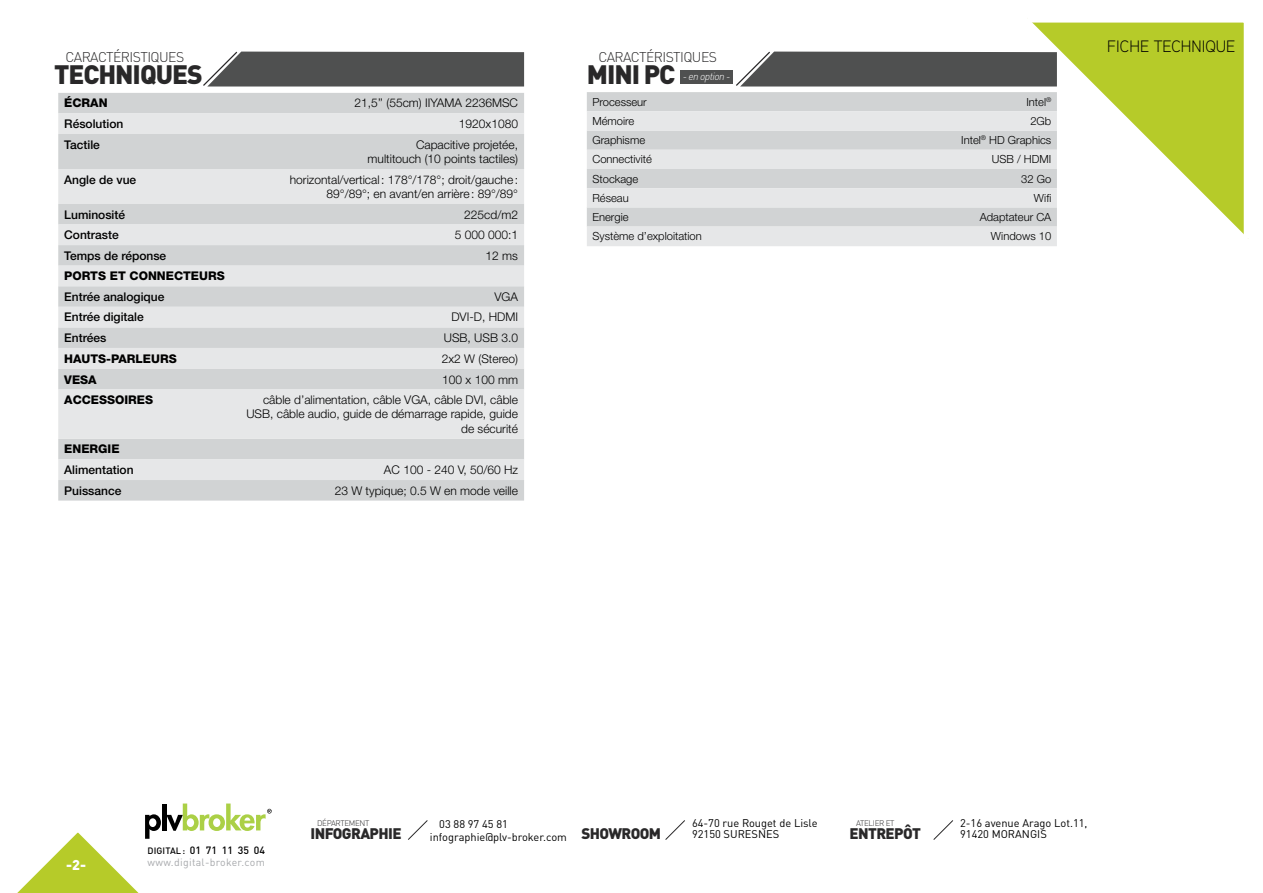
<style>
.page{position:relative;width:1263px;height:893px;background:#fff}
.page>*{position:absolute;margin:0;border:0;box-sizing:border-box;transform-origin:0 0}
.t1{font:900 26.4px "DIN Pro";letter-spacing:-.04em;color:#292829}
.t2{font:300 16.5px "Aaux Pro";color:#000}
.t3{font:900 15.15px "DIN Pro";letter-spacing:-.04em;color:#292829}
.t4{font:900 14.1px "DIN Pro";color:#fff}
.t5{font:300 13.95px "DIN Pro";letter-spacing:-.04em;color:#292829}
.t6{font:300 12px/14.4px "Helvetica Neue LT Pro";color:#000;text-align:right}
.t7{font:500 12px "Helvetica Neue LT Pro";color:#000}
.t8{font:800 12px "Helvetica Neue LT Pro";color:#000}
.t9{font:300 11.25px "Helvetica Neue LT Pro";color:#000}
.t10{font:11.1px/11.6px "DIN Pro";color:#000}
.t11{font:10.5px/12.6px "DIN Pro";letter-spacing:.03em;color:#a7a9ac}
.t12{font:italic 300 10.5px "DIN Pro";letter-spacing:-.05em;color:#fff}
.t13{font:300 8.1px "DIN Pro";letter-spacing:-.04em;color:#292829}
.s1{font-weight:500;font-size:9.15px;color:#000}
.s2{font-weight:500;color:#000}
</style>
<div class="page">
<svg style="left:1032px;top:22px;width:217px;height:217px;fill:#b6cb29"></svg>
<svg style="left:17px;top:803px;width:255px;height:90px"></svg>
<svg style="left:408px;top:820px;width:20px;height:20px"></svg>
<svg style="left:665px;top:820px;width:20px;height:20px"></svg>
<svg style="left:933px;top:820px;width:21px;height:20px"></svg>
<svg style="left:203px;top:51px;width:321px;height:36px;background:#5f6060"></svg>
<div style="left:58px;top:93px;width:466px;height:408px;background:#d1d3d4"></div>
<svg style="left:58px;top:113px;width:466px;height:367px;background:#dddedf"></svg>
<svg style="left:736px;top:50px;width:321px;height:37px;background:#636464"></svg>
<div style="left:587px;top:92px;width:470px;height:19px;background:#d1d3d4"></div>
<svg style="left:587px;top:111px;width:470px;height:135px;background:#dddedf"></svg>
<div style="left:680px;top:70px;width:53px;height:14px;background:#4f5050"></div>
<p class="t5" style="left:66px;top:46px;width:120px">CARACTÉRISTIQUES</p>
<h1 class="t1" style="left:54px;top:52px;width:150px">TECHNIQUES</h1>
<p class="t8" style="left:64px;top:96px;width:45px">ÉCRAN</p>
<p class="t6" style="left:354px;top:96px;width:165px">21,5’’ (55cm) IIYAMA 2236MSC</p>
<p class="t7" style="left:64px;top:117px;width:61px">Résolution</p>
<p class="t6" style="left:459px;top:116px;width:61px">1920x1080</p>
<p class="t7" style="left:64px;top:137px;width:37px">Tactile</p>
<p class="t6" style="left:368px;top:137px;width:152px">Capacitive projetée, multitouch (10 points tactiles)</p>
<p class="t7" style="left:64px;top:172px;width:74px">Angle de vue</p>
<p class="t6" style="left:290px;top:172px;width:230px">horizontal/vertical: 178°/178°; droit/gauche:<br>89°/89°; en avant/en arrière: 89°/89°</p>
<p class="t7" style="left:64px;top:207px;width:62px">Luminosité</p>
<p class="t6" style="left:464px;top:207px;width:55px">225cd/m2</p>
<p class="t7" style="left:64px;top:228px;width:56px">Contraste</p>
<p class="t6" style="left:455px;top:227px;width:65px">5 000 000:1</p>
<p class="t7" style="left:64px;top:248px;width:104px">Temps de réponse</p>
<p class="t6" style="left:486px;top:248px;width:34px">12 ms</p>
<p class="t8" style="left:64px;top:269px;width:162px">PORTS ET CONNECTEURS</p>
<p class="t7" style="left:64px;top:289px;width:102px">Entrée analogique</p>
<p class="t6" style="left:494px;top:289px;width:25px">VGA</p>
<p class="t7" style="left:64px;top:310px;width:81px">Entrée digitale</p>
<p class="t6" style="left:451px;top:310px;width:68px">DVI-D, HDMI</p>
<p class="t7" style="left:64px;top:330px;width:44px">Entrées</p>
<p class="t6" style="left:444px;top:330px;width:76px">USB, USB 3.0</p>
<p class="t8" style="left:64px;top:351px;width:114px">HAUTS-PARLEURS</p>
<p class="t6" style="left:442px;top:351px;width:78px">2x2 W (Stereo)</p>
<p class="t8" style="left:64px;top:372px;width:34px">VESA</p>
<p class="t6" style="left:442px;top:372px;width:77px">100 x 100 mm</p>
<p class="t8" style="left:64px;top:393px;width:90px">ACCESSOIRES</p>
<p class="t6" style="left:246px;top:392px;width:273px">câble d’alimentation, câble VGA, câble DVI, câble<br>USB, câble audio, guide de démarrage rapide, guide de sécurité</p>
<p class="t8" style="left:64px;top:442px;width:57px">ENERGIE</p>
<p class="t7" style="left:64px;top:463px;width:71px">Alimentation</p>
<p class="t6" style="left:384px;top:462px;width:136px">AC 100 - 240 V, 50/60 Hz</p>
<p class="t7" style="left:64px;top:483px;width:59px">Puissance</p>
<p class="t6" style="left:335px;top:483px;width:185px">23 W typique; 0.5 W en mode veille</p>
<p class="t5" style="left:598px;top:46px;width:120px">CARACTÉRISTIQUES</p>
<h1 class="t1" style="left:587px;top:52px;width:90px">MINI PC</h1>
<p class="t9" style="left:592px;top:95px;width:56px">Processeur</p>
<p class="t9" style="left:1026px;top:95px;width:26px">Intel<sup>®</sup></p>
<p class="t9" style="left:592px;top:114px;width:43px">Mémoire</p>
<p class="t9" style="left:1030px;top:114px;width:22px">2Gb</p>
<p class="t9" style="left:592px;top:133px;width:54px">Graphisme</p>
<p class="t9" style="left:961px;top:133px;width:92px">Intel<sup>®</sup> HD Graphics</p>
<p class="t9" style="left:592px;top:152px;width:61px">Connectivité</p>
<p class="t9" style="left:992px;top:152px;width:61px">USB / HDMI</p>
<p class="t9" style="left:592px;top:172px;width:47px">Stockage</p>
<p class="t9" style="left:1021px;top:172px;width:32px">32 Go</p>
<p class="t9" style="left:592px;top:191px;width:38px">Réseau</p>
<p class="t9" style="left:1034px;top:191px;width:19px">Wifi</p>
<p class="t9" style="left:592px;top:210px;width:38px">Energie</p>
<p class="t9" style="left:980px;top:210px;width:73px">Adaptateur CA</p>
<p class="t9" style="left:592px;top:229px;width:111px">Système d’exploitation</p>
<p class="t9" style="left:991px;top:229px;width:62px">Windows 10</p>
<p class="t12" style="left:683px;top:68px;width:49px">- en option -</p>
<h2 class="t2" style="left:1107px;top:35px;width:130px">FICHE TECHNIQUE</h2>
<p class="t4" style="left:66px;top:852px;width:21px">-2-</p>
<p class="t11" style="left:147px;top:843px;width:119px"><span class="s1">DIGITAL:</span> <span class="s2">01 71 11 35 04 </span>www.digital-broker.com</p>
<p class="t13" style="left:317px;top:817px;width:54px">DÉPARTEMENT</p>
<p class="t3" style="left:310px;top:820px;width:93px">INFOGRAPHIE</p>
<p class="t10" style="left:692px;top:816px;width:127px">64-70 rue Rouget de Lisle<br>92150 SURESNES</p>
<p class="t3" style="left:581px;top:820px;width:81px">SHOWROOM</p>
<p class="t10" style="left:960px;top:816px;width:129px">2-16 avenue Arago Lot.11,<br>91420 MORANGIS</p>
<p class="t10" style="left:430px;top:816px;width:138px;line-height:13.5px;text-indent:9px">03 88 97 45 81 infographie@plv-broker.com</p>
<p class="t13" style="left:856px;top:817px;width:40px">ATELIER ET</p>
<p class="t3" style="left:849px;top:820px;width:73px">ENTREPÔT</p>
</div>
